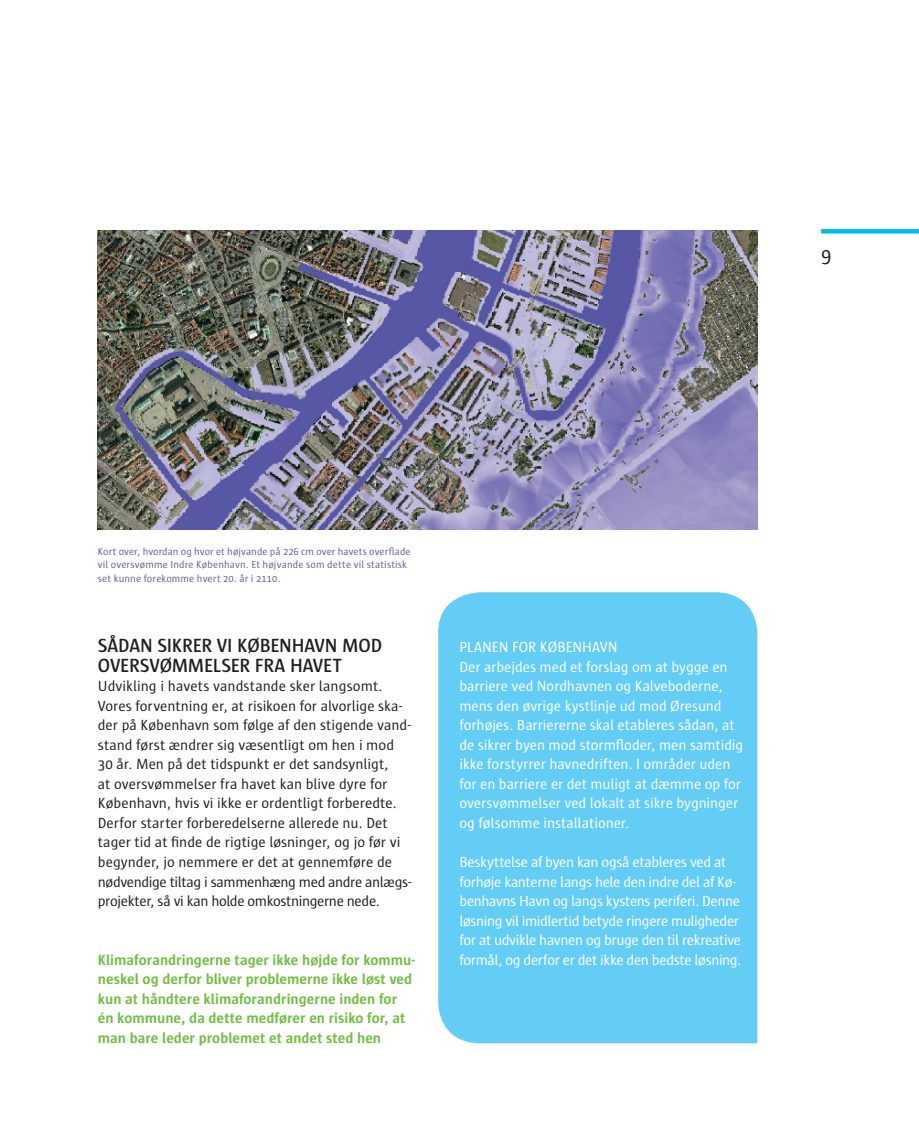
<style>
.page{position:relative;width:919px;height:1132px;background:#fff}
.page>*{position:absolute;margin:0;border:0;box-sizing:border-box;transform-origin:0 0}
.t1{font:21px "Sun";color:#231f20}
.t2{font:600 19.5px/19.5px "Sun";letter-spacing:-.01em;color:#231f20}
.t3{font:15px/19.5px "Sun";letter-spacing:-.01em;color:#fff}
.t4{font:15px/19.5px "Sun";color:#231f20}
.t5{font:700 15px/19.5px "Sun";color:#71bf44}
.t6{font:10.5px/13.5px "Sun";letter-spacing:.01em;color:#705b9a}
</style>
<div class="page">
<hr style="left:821px;top:229px;width:97px;height:4px;background:#00baf1">
<img style="left:98px;top:230px;width:659px;height:299px">
<div style="left:438px;top:592px;width:319px;height:450px;background:#64cdf5"></div>
<h1 class="t1" style="left:821px;top:246px;width:12px">9</h1>
<p class="t6" style="left:98px;top:545px;width:314px">Kort over, hvordan og hvor et højvande på 226 cm over havets overflade vil oversvømme Indre København. Et højvande som dette vil statistisk set kunne forekomme hvert 20. år i 2110.</p>
<h2 class="t2" style="left:98px;top:636px;width:286px">SÅDAN SIKRER VI KØBENHAVN MOD<br>OVERSVØMMELSER FRA HAVET</h2>
<p class="t4" style="left:98px;top:677px;width:315px">Udvikling i havets vandstande sker langsomt.<br>Vores forventning er, at risikoen for alvorlige ska&shy;der på København som følge af den stigende vand&shy;stand først ændrer sig væsentligt om hen i mod 30 år. Men på det tidspunkt er det sandsynligt,<br>at oversvømmelser fra havet kan blive dyre for København, hvis vi ikke er ordentligt forberedte.<br>Derfor starter forberedelserne allerede nu. Det tager tid at finde de rigtige løsninger, og jo før vi begynder, jo nemmere er det at gennemføre de nødvendige tiltag i sammenhæng med andre anlægs&shy;projekter, så vi kan holde omkostningerne nede.</p>
<p class="t5" style="left:98px;top:950px;width:319px">Klimaforandringerne tager ikke højde for kommu&shy;neskel og derfor bliver problemerne ikke løst ved kun at håndtere klimaforandringerne inden for én kommune, da dette medfører en risiko for, at man bare leder problemet et andet sted hen</p>
<p class="t3" style="left:459px;top:638px;width:285px">PLANEN FOR KØBENHAVN<br>Der arbejdes med et forslag om at bygge en barriere ved Nordhavnen og Kalveboderne, mens den øvrige kystlinje ud mod Øresund forhøjes. Barriererne skal etableres sådan, at de sikrer byen mod stormfloder, men samtidig ikke forstyrrer havnedriften. I områder uden for en barriere er det muligt at dæmme op for oversvømmelser ved lokalt at sikre bygninger og følsomme installationer.</p>
<p class="t3" style="left:459px;top:852px;width:283px">Beskyttelse af byen kan også etableres ved at forhøje kanterne langs hele den indre del af Kø&shy;benhavns Havn og langs kystens periferi. Denne løsning vil imidlertid betyde ringere muligheder for at udvikle havnen og bruge den til rekreative formål, og derfor er det ikke den bedste løsning.</p>
</div>
